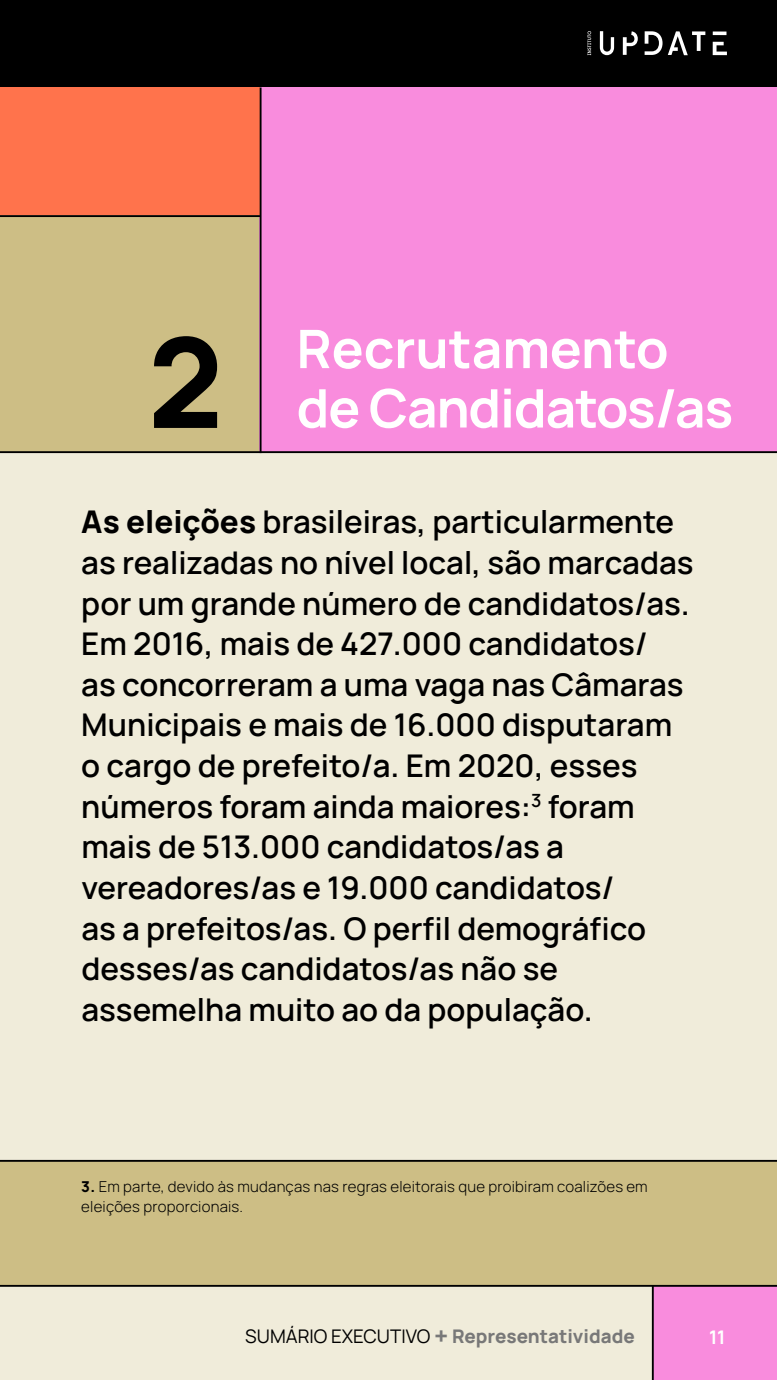
<style>
.page{position:relative;width:777px;height:1380px;background:#fff}
.page>*{position:absolute;margin:0;border:0;box-sizing:border-box;transform-origin:0 0}
.t1{font:800 125px "Manrope";color:#000}
.t2{font:700 53.12px "Manrope";letter-spacing:-.02em;color:#fff}
.t3{font:700 53.12px "Manrope";color:#fff}
.t4{font:600 31.25px/40.6px "Manrope";color:#000}
.t5{font:800 18.75px "Manrope";color:#787878}
.t6{font:700 18.75px "Manrope";color:#fff}
.t7{font:300 15px/20px "Manrope";letter-spacing:.015em;color:#000}
.s1{font-weight:800}
.s2{font-weight:400;color:#000}
.s3{font-size:25px}
</style>
<div class="page">
<div style="left:0;top:453px;width:776px;height:927px;background:#f0ecda"></div>
<div style="left:651px;top:1284px;width:125px;height:96px;background:#f98cdd"></div>
<div style="left:0;top:0;width:776px;height:88px;background:#000"></div>
<svg style="left:599px;top:31px;width:15px;height:24px"></svg>
<hr style="left:712px;top:32px;width:14px;height:3px;background:#fff">
<svg style="left:712px;top:42px;width:14px;height:13px"></svg>
<svg style="left:644px;top:31px;width:61px;height:24px"></svg>
<svg style="left:622px;top:31px;width:15px;height:24px"></svg>
<svg style="left:587px;top:31px;width:4px;height:24px"></svg>
<hr style="left:651px;top:1284px;width:2px;height:96px;background:#000">
<div style="left:0;top:215px;width:260px;height:238px;background:#cdbe85"></div>
<div style="left:260px;top:87px;width:516px;height:366px;background:#f98cdd"></div>
<div style="left:0;top:88px;width:260px;height:127px;background:#ff734c"></div>
<hr style="left:259px;top:87px;width:2px;height:366px;background:#000">
<hr style="left:0;top:215px;width:260px;height:2px;background:#000">
<hr style="left:0;top:451px;width:776px;height:2px;background:#000">
<div style="left:0;top:1160px;width:776px;height:125px;background:#cdbe85"></div>
<hr style="left:0;top:1160px;width:776px;height:2px;background:#000">
<hr style="left:0;top:1285px;width:776px;height:2px;background:#000">
<h1 class="t1" style="left:148px;top:295px;width:77px">2</h1>
<h2 class="t3" style="left:296px;top:311px;width:373px">Recrutamento</h2>
<h2 class="t2" style="left:296px;top:371px;width:438px">de Candidatos/as</h2>
<p class="t4" style="left:81px;top:500px;width:613px"><span class="s1">As eleições</span> brasileiras, particularmente as realizadas no nível local, são marcadas por um grande número de candidatos/as.<br>Em 2016, mais de 427.000 candidatos/<br>as concorreram a uma vaga nas Câmaras Municipais e mais de 16.000 disputaram o cargo de prefeito/a. Em 2020, esses números foram ainda maiores:<sup>3</sup> foram mais de 513.000 candidatos/as a vereadores/as e 19.000 candidatos/<br>as a prefeitos/as. O perfil demográfico desses/as candidatos/as não se assemelha muito ao da população.</p>
<p class="t7" style="left:81px;top:1175px;width:567px"><span class="s1">3.</span> Em parte, devido às mudanças nas regras eleitorais que proibiram coalizões em eleições proporcionais.</p>
<p class="t5" style="left:245px;top:1323px;width:391px"><span class="s2">SUMÁRIO EXECUTIVO</span> <span class="s3">+</span> Representatividade</p>
<p class="t6" style="left:708px;top:1324px;width:18px">11</p>
</div>
